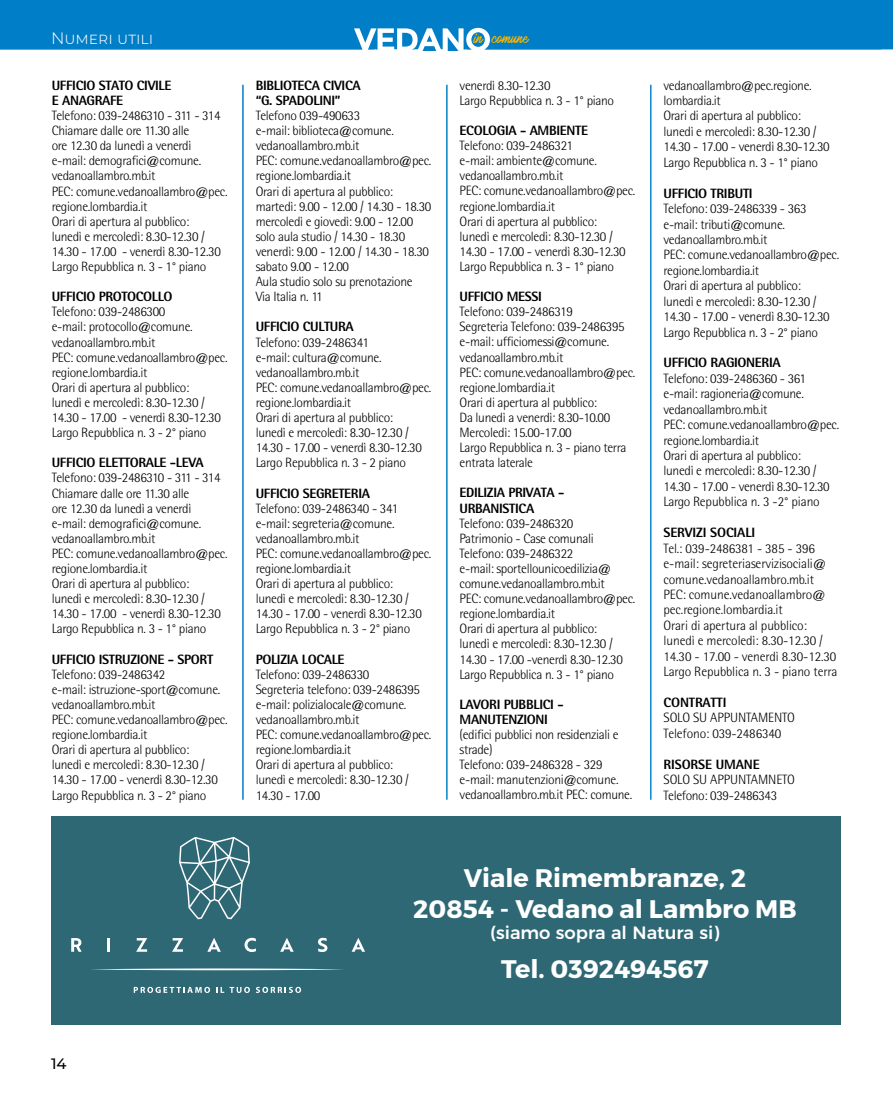
<style>
.page{position:relative;width:893px;height:1106px;background:#fff}
.page>*{position:absolute;margin:0;border:0;box-sizing:border-box;transform-origin:0 0}
.t1{font:700 25.2px/30.3px "Montserrat";color:#fff;text-align:center}
.t2{font:500 17.85px "Montserrat";color:#fff}
.t3{font:300 16.5px "Montserrat";color:#fff}
.t4{font:500 15px "Montserrat";color:#000}
.t5{font:300 13.5px/15.1px "Rotis Semi Sans Std";letter-spacing:-.025em;color:#000}
.t6{font:800 13.5px/15.1px "Rotis Semi Sans Std";letter-spacing:-.025em;color:#000}
.t7{font:12.75px "Mark My Words";color:#fab600}
</style>
<div class="page">
<div style="left:0;top:0;width:893px;height:50px;background:#007ec7"></div>
<svg style="left:0;top:28px;width:893px;height:23px"></svg>
<hr style="left:243px;top:85px;width:1px;height:714px;background:#007ec7">
<hr style="left:446px;top:85px;width:1px;height:714px;background:#007ec7">
<hr style="left:650px;top:85px;width:1px;height:714px;background:#007ec7">
<div style="left:51px;top:816px;width:789px;height:208px;background:#2f6875"></div>
<svg style="left:71px;top:938px;width:11px;height:13px"></svg>
<svg style="left:107px;top:938px;width:3px;height:13px"></svg>
<svg style="left:136px;top:938px;width:11px;height:13px"></svg>
<svg style="left:172px;top:938px;width:11px;height:13px"></svg>
<svg style="left:207px;top:938px;width:14px;height:13px"></svg>
<svg style="left:245px;top:937px;width:11px;height:15px"></svg>
<svg style="left:280px;top:938px;width:14px;height:13px"></svg>
<svg style="left:318px;top:937px;width:9px;height:15px"></svg>
<svg style="left:352px;top:938px;width:13px;height:13px"></svg>
<svg style="left:91px;top:968px;width:252px;height:2px"></svg>
<svg style="left:179px;top:837px;width:71px;height:82px"></svg>
<svg style="left:134px;top:986px;width:76px;height:7px"></svg>
<svg style="left:216px;top:987px;width:8px;height:5px"></svg>
<svg style="left:230px;top:986px;width:20px;height:7px"></svg>
<svg style="left:256px;top:986px;width:45px;height:7px"></svg>
<p class="t3" style="left:51px;top:27px;width:104px">Numeri utili</p>
<p class="t6" style="left:52px;top:77px;width:121px">UFFICIO STATO CIVILE<br>E ANAGRAFE</p>
<p class="t5" style="left:52px;top:108px;width:177px">Telefono: 039-2486310 - 311 - 314<br>Chiamare dalle ore 11.30 alle<br>ore 12.30 da lunedì a venerdì e-mail: demografici@comune. vedanoallambro.mb.it<br>PEC: comune.vedanoallambro@pec. regione.lombardia.it<br>Orari di apertura al pubblico:<br>lunedì e mercoledì: 8.30-12.30 /<br>14.30 - 17.00 - venerdì 8.30-12.30<br>Largo Repubblica n. 3 - 1° piano</p>
<p class="t6" style="left:52px;top:289px;width:122px">UFFICIO PROTOCOLLO</p>
<p class="t5" style="left:52px;top:304px;width:177px">Telefono: 039-2486300<br>e-mail: protocollo@comune. vedanoallambro.mb.it<br>PEC: comune.vedanoallambro@pec. regione.lombardia.it<br>Orari di apertura al pubblico:<br>lunedì e mercoledì: 8.30-12.30 /<br>14.30 - 17.00 - venerdì 8.30-12.30<br>Largo Repubblica n. 3 - 2° piano</p>
<p class="t6" style="left:52px;top:455px;width:154px">UFFICIO ELETTORALE -LEVA</p>
<p class="t5" style="left:52px;top:470px;width:177px">Telefono: 039-2486310 - 311 - 314<br>Chiamare dalle ore 11.30 alle<br>ore 12.30 da lunedì a venerdì e-mail: demografici@comune. vedanoallambro.mb.it<br>PEC: comune.vedanoallambro@pec. regione.lombardia.it<br>Orari di apertura al pubblico:<br>lunedì e mercoledì: 8.30-12.30 /<br>14.30 - 17.00 - venerdì 8.30-12.30<br>Largo Repubblica n. 3 - 1° piano</p>
<p class="t6" style="left:52px;top:651px;width:163px">UFFICIO ISTRUZIONE - SPORT</p>
<p class="t5" style="left:52px;top:666px;width:177px">Telefono: 039-2486342<br>e-mail: istruzione-sport@comune. vedanoallambro.mb.it<br>PEC: comune.vedanoallambro@pec. regione.lombardia.it<br>Orari di apertura al pubblico:<br>lunedì e mercoledì: 8.30-12.30 /<br>14.30 - 17.00 - venerdì 8.30-12.30<br>Largo Repubblica n. 3 - 2° piano</p>
<p class="t6" style="left:256px;top:77px;width:106px">BIBLIOTECA CIVICA “G. SPADOLINI”</p>
<p class="t5" style="left:256px;top:108px;width:177px">Telefono 039-490633<br>e-mail: biblioteca@comune. vedanoallambro.mb.it<br>PEC: comune.vedanoallambro@pec. regione.lombardia.it<br>Orari di apertura al pubblico: martedì: 9.00 - 12.00 / 14.30 - 18.30 mercoledì e giovedì: 9.00 - 12.00 solo aula studio / 14.30 - 18.30 venerdì: 9.00 - 12.00 / 14.30 - 18.30 sabato 9.00 - 12.00<br>Aula studio solo su prenotazione<br>Via Italia n. 11</p>
<p class="t6" style="left:256px;top:319px;width:100px">UFFICIO CULTURA</p>
<p class="t5" style="left:256px;top:334px;width:177px">Telefono: 039-2486341<br>e-mail: cultura@comune. vedanoallambro.mb.it<br>PEC: comune.vedanoallambro@pec. regione.lombardia.it<br>Orari di apertura al pubblico:<br>lunedì e mercoledì: 8.30-12.30 /<br>14.30 - 17.00 - venerdì 8.30-12.30<br>Largo Repubblica n. 3 - 2 piano</p>
<p class="t6" style="left:256px;top:485px;width:116px">UFFICIO SEGRETERIA</p>
<p class="t5" style="left:256px;top:500px;width:177px">Telefono: 039-2486340 - 341 e-mail: segreteria@comune. vedanoallambro.mb.it<br>PEC: comune.vedanoallambro@pec. regione.lombardia.it<br>Orari di apertura al pubblico:<br>lunedì e mercoledì: 8.30-12.30 /<br>14.30 - 17.00 - venerdì 8.30-12.30<br>Largo Repubblica n. 3 - 2° piano</p>
<p class="t6" style="left:256px;top:651px;width:90px">POLIZIA LOCALE</p>
<p class="t5" style="left:256px;top:666px;width:177px">Telefono: 039-2486330<br>Segreteria telefono: 039-2486395 e-mail: polizialocale@comune. vedanoallambro.mb.it<br>PEC: comune.vedanoallambro@pec. regione.lombardia.it<br>Orari di apertura al pubblico:<br>lunedì e mercoledì: 8.30-12.30 /<br>14.30 - 17.00</p>
<p class="t7" style="left:474px;top:31px;width:56px">in comune</p>
<p class="t5" style="left:460px;top:78px;width:156px">venerdì 8.30-12.30<br>Largo Repubblica n. 3 - 1° piano</p>
<p class="t6" style="left:460px;top:123px;width:130px">ECOLOGIA - AMBIENTE</p>
<p class="t5" style="left:460px;top:138px;width:177px">Telefono: 039-2486321<br>e-mail: ambiente@comune. vedanoallambro.mb.it<br>PEC: comune.vedanoallambro@pec. regione.lombardia.it<br>Orari di apertura al pubblico:<br>lunedì e mercoledì: 8.30-12.30 /<br>14.30 - 17.00 - venerdì 8.30-12.30<br>Largo Repubblica n. 3 - 1° piano</p>
<p class="t6" style="left:460px;top:289px;width:84px">UFFICIO MESSI</p>
<p class="t5" style="left:460px;top:304px;width:177px">Telefono: 039-2486319<br>Segreteria Telefono: 039-2486395 e-mail: ufficiomessi@comune. vedanoallambro.mb.it<br>PEC: comune.vedanoallambro@pec. regione.lombardia.it<br>Orari di apertura al pubblico:<br>Da lunedì a venerdì: 8.30-10.00<br>Mercoledì: 15.00-17.00<br>Largo Repubblica n. 3 - piano terra entrata laterale</p>
<p class="t6" style="left:460px;top:485px;width:106px">EDILIZIA PRIVATA -<br>URBANISTICA</p>
<p class="t5" style="left:460px;top:515px;width:177px">Telefono: 039-2486320<br>Patrimonio - Case comunali<br>Telefono: 039-2486322<br>e-mail: sportellounicoedilizia@ comune.vedanoallambro.mb.it<br>PEC: comune.vedanoallambro@pec. regione.lombardia.it<br>Orari di apertura al pubblico:<br>lunedì e mercoledì: 8.30-12.30 /<br>14.30 - 17.00 -venerdì 8.30-12.30<br>Largo Repubblica n. 3 - 1° piano</p>
<p class="t6" style="left:460px;top:696px;width:105px">LAVORI PUBBLICI -<br>MANUTENZIONI</p>
<p class="t5" style="left:460px;top:727px;width:174px">(edifici pubblici non residenziali e strade)<br>Telefono: 039-2486328 - 329 e-mail: manutenzioni@comune. vedanoallambro.mb.it PEC: comune.</p>
<p class="t5" style="left:663px;top:77px;width:168px">vedanoallambro@pec.regione. lombardia.it<br>Orari di apertura al pubblico: lunedì e mercoledì: 8.30-12.30 /<br>14.30 - 17.00 - venerdì 8.30-12.30<br>Largo Repubblica n. 3 - 1° piano</p>
<p class="t6" style="left:663px;top:185px;width:91px">UFFICIO TRIBUTI</p>
<p class="t5" style="left:663px;top:201px;width:177px">Telefono: 039-2486339 - 363 e-mail: tributi@comune. vedanoallambro.mb.it<br>PEC: comune.vedanoallambro@pec. regione.lombardia.it<br>Orari di apertura al pubblico:<br>lunedì e mercoledì: 8.30-12.30 /<br>14.30 - 17.00 - venerdì 8.30-12.30<br>Largo Repubblica n. 3 - 2° piano</p>
<p class="t6" style="left:663px;top:355px;width:119px">UFFICIO RAGIONERIA</p>
<p class="t5" style="left:663px;top:370px;width:177px">Telefono: 039-2486360 - 361 e-mail: ragioneria@comune. vedanoallambro.mb.it<br>PEC: comune.vedanoallambro@pec. regione.lombardia.it<br>Orari di apertura al pubblico:<br>lunedì e mercoledì: 8.30-12.30 /<br>14.30 - 17.00 - venerdì 8.30-12.30<br>Largo Repubblica n. 3 -2° piano</p>
<p class="t6" style="left:663px;top:525px;width:93px">SERVIZI SOCIALI</p>
<p class="t5" style="left:663px;top:540px;width:175px">Tel.: 039-2486381 - 385 - 396 e-mail: segreteriaservizisociali@ comune.vedanoallambro.mb.it<br>PEC: comune.vedanoallambro@ pec.regione.lombardia.it<br>Orari di apertura al pubblico: lunedì e mercoledì: 8.30-12.30 /<br>14.30 - 17.00 - venerdì 8.30-12.30<br>Largo Repubblica n. 3 - piano terra</p>
<p class="t6" style="left:663px;top:694px;width:64px">CONTRATTI</p>
<p class="t5" style="left:663px;top:710px;width:133px">SOLO SU APPUNTAMENTO<br>Telefono: 039-2486340</p>
<p class="t6" style="left:663px;top:756px;width:98px">RISORSE UMANE</p>
<p class="t5" style="left:663px;top:772px;width:133px">SOLO SU APPUNTAMNETO<br>Telefono: 039-2486343</p>
<h1 class="t1" style="left:413px;top:863px;width:385px">Viale Rimembranze, 2<br>20854 - Vedano al Lambro MB</h1>
<h2 class="t2" style="left:490px;top:918px;width:231px">(siamo sopra al Natura si)</h2>
<h1 class="t1" style="left:501px;top:953px;width:209px">Tel. 0392494567</h1>
<p class="t4" style="left:51px;top:1053px;width:17px">14</p>
</div>
